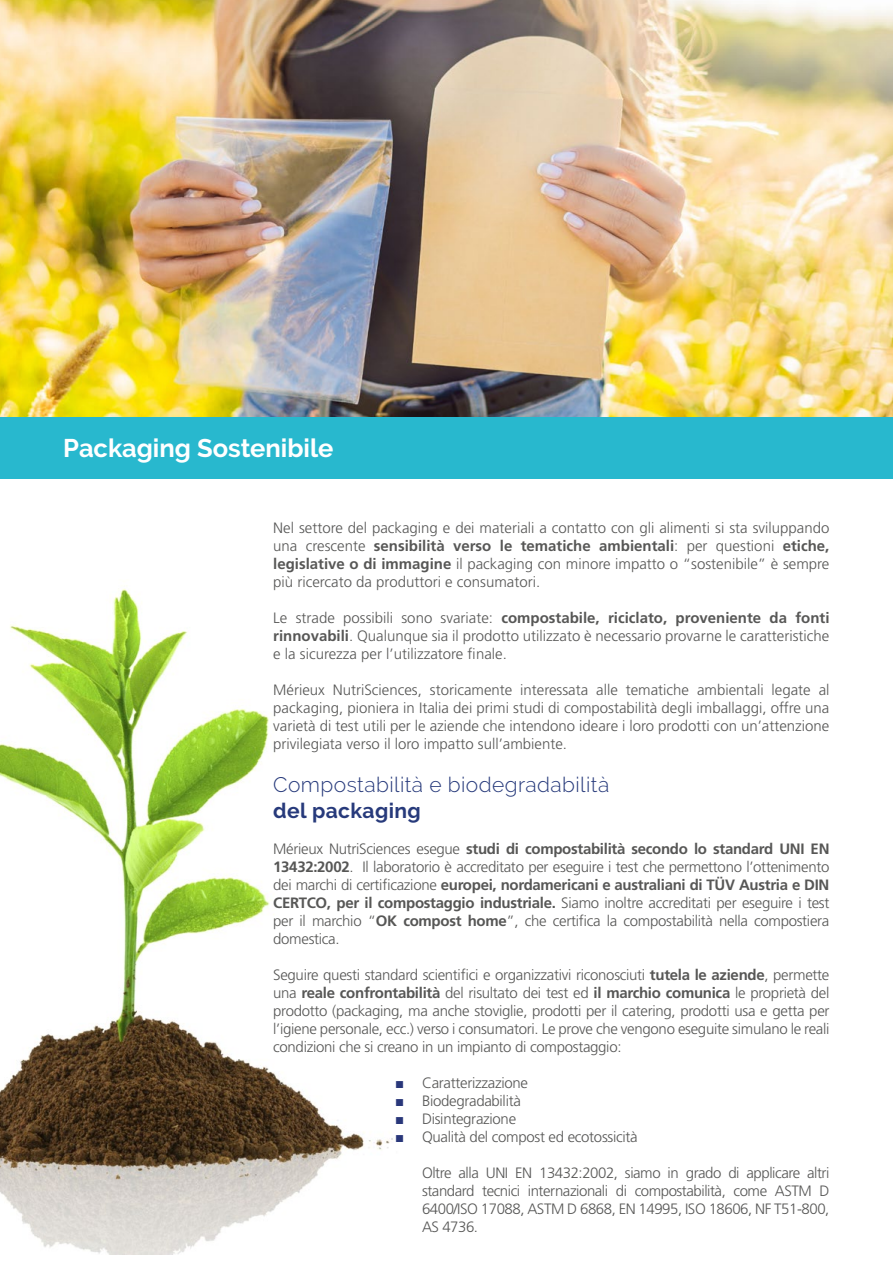
<style>
.page{position:relative;width:893px;height:1263px;background:#fff}
.page>*{position:absolute;margin:0;border:0;box-sizing:border-box;transform-origin:0 0}
.t1{font:700 25.5px "Raleway";color:#fff}
.t2{font:300 21px "Raleway";letter-spacing:.02em;color:#273a7b}
.t3{font:700 21px "Raleway";letter-spacing:.02em;color:#273a7b}
.t4{font:300 15px/18px "Frutiger LT Std";letter-spacing:-.02em;color:#575756;text-align:justify}
.s1{font-weight:700}
.s2{font-family:"Arial";font-weight:400;color:#29377a}
</style>
<div class="page">
<img style="left:0;top:589px;width:393px;height:666px">
<img style="left:0;top:0;width:893px;height:417px">
<div style="left:0;top:417px;width:893px;height:62px;background:#28b8ce"></div>
<h1 class="t1" style="left:63px;top:433px;width:272px">Packaging Sostenibile</h1>
<p class="t4" style="left:273px;top:519px;width:558px">Nel settore del packaging e dei materiali a contatto con gli alimenti si sta sviluppando una crescente <span class="s1">sensibilità verso le tematiche ambientali</span>: per questioni <span class="s1">etiche, legislative o di immagine</span> il packaging con minore impatto o “sostenibile” è sempre più ricercato da produttori e consumatori.</p>
<p class="t4" style="left:273px;top:609px;width:558px">Le strade possibili sono svariate: <span class="s1">compostabile, riciclato, proveniente da fonti rinnovabili</span>. Qualunque sia il prodotto utilizzato è necessario provarne le caratteristiche e la sicurezza per l’utilizzatore finale.</p>
<p class="t4" style="left:273px;top:681px;width:558px">Mérieux NutriSciences, storicamente interessata alle tematiche ambientali legate al packaging, pioniera in Italia dei primi studi di compostabilità degli imballaggi, offre una varietà di test utili per le aziende che intendono ideare i loro prodotti con un’attenzione privilegiata verso il loro impatto sull’ambiente.</p>
<h2 class="t2" style="left:273px;top:773px;width:338px">Compostabilità e biodegradabilità</h2>
<h2 class="t3" style="left:273px;top:798px;width:149px">del packaging</h2>
<p class="t4" style="left:273px;top:840px;width:558px">Mérieux NutriSciences esegue <span class="s1">studi di compostabilità secondo lo standard UNI EN 13432:2002</span>. Il laboratorio è accreditato per eseguire i test che permettono l’ottenimento dei marchi di certificazione <span class="s1">europei, nordamericani e australiani di TÜV Austria e DIN CERTCO, per il compostaggio industriale.</span> Siamo inoltre accreditati per eseguire i test per il marchio “<span class="s1">OK compost home</span>”, che certifica la compostabilità nella compostiera domestica.</p>
<p class="t4" style="left:273px;top:966px;width:558px">Seguire questi standard scientifici e organizzativi riconosciuti <span class="s1">tutela le aziende</span>, permette una <span class="s1">reale confrontabilità</span> del risultato dei test ed <span class="s1">il marchio comunica</span> le proprietà del prodotto (packaging, ma anche stoviglie, prodotti per il catering, prodotti usa e getta per l’igiene personale, ecc.) verso i consumatori. Le prove che vengono eseguite simulano le reali condizioni che si creano in un impianto di compostaggio:</p>
<p class="t4" style="left:395px;top:1074px;width:135px"><span class="s2">■</span> Caratterizzazione</p>
<p class="t4" style="left:395px;top:1092px;width:127px"><span class="s2">■</span> Biodegradabilità</p>
<p class="t4" style="left:395px;top:1110px;width:123px"><span class="s2">■</span> Disintegrazione</p>
<p class="t4" style="left:395px;top:1128px;width:244px"><span class="s2">■</span> Qualità del compost ed ecotossicità</p>
<p class="t4" style="left:422px;top:1164px;width:409px">Oltre alla UNI EN 13432:2002, siamo in grado di applicare altri standard tecnici internazionali di compostabilità, come ASTM D 6400/ISO 17088, ASTM D 6868, EN 14995, ISO 18606, NF T51-800, AS 4736.</p>
</div>
